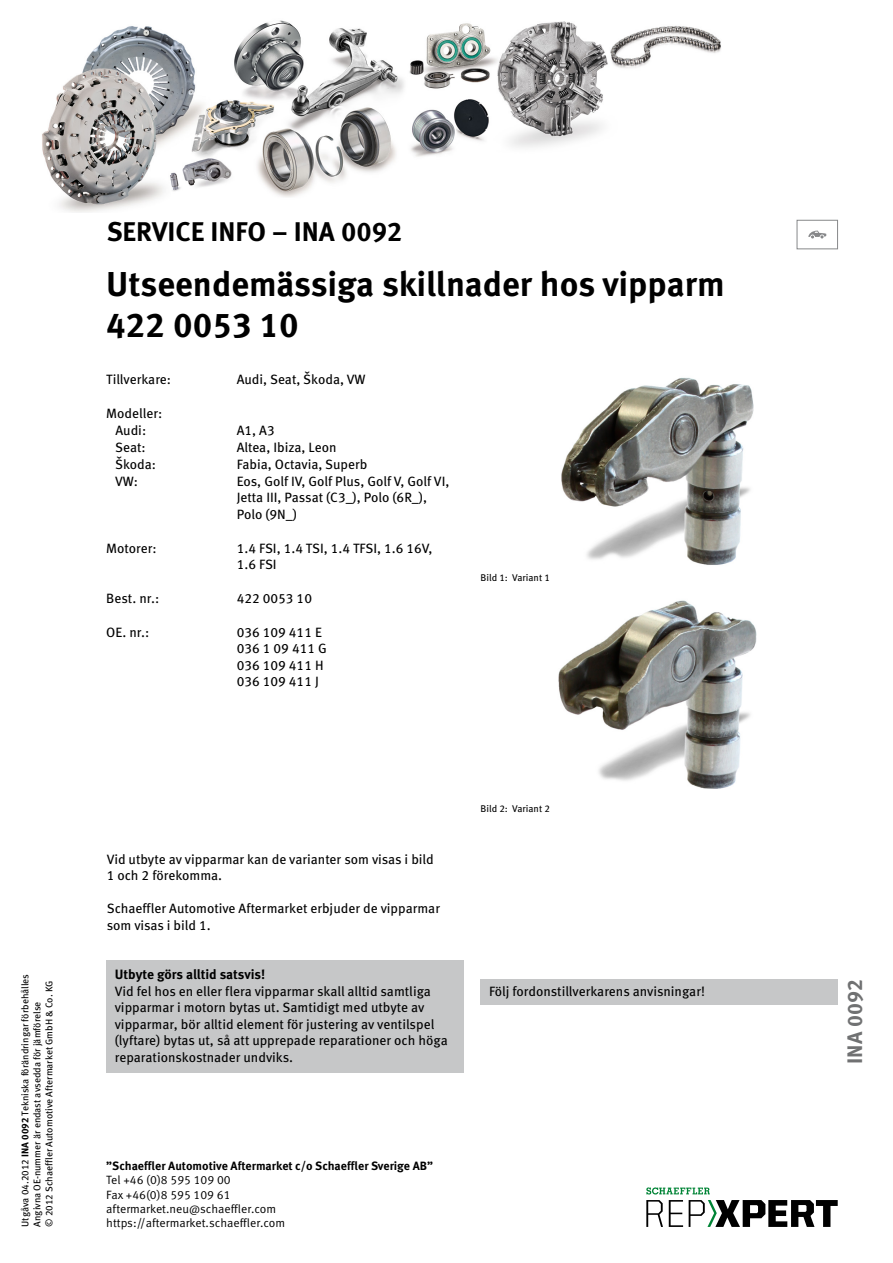
<style>
.page{position:relative;width:893px;height:1263px;background:#fff}
.page>*{position:absolute;margin:0;border:0;box-sizing:border-box;transform-origin:0 0}
.t1{font:700 34.5px/41.4px "Meta Pro";color:#000}
.t2{font:700 27px "Meta Pro";color:#000}
.t3{font:700 21px "Meta Pro";color:#707172}
.t4{font:13.5px/16.5px "Meta Pro";color:#000}
.t5{font:700 13.5px "Meta Pro";letter-spacing:-.01em;color:#000}
.t6{font:12px/14.4px "Meta Pro Norm";color:#000}
.t7{font:700 12px "Meta Pro";color:#000}
.t8{font:9.75px/12px "Meta Pro";color:#000}
.s1{font-weight:700}
</style>
<div class="page">
<img style="left:561px;top:377px;width:193px;height:188px">
<img style="left:558px;top:600px;width:199px;height:189px">
<div style="left:106px;top:960px;width:357px;height:113px;background:#c6c7c8"></div>
<div style="left:480px;top:980px;width:358px;height:25px;background:#c6c7c8"></div>
<div style="left:797px;top:220px;width:41px;height:29px;border:1px solid #87888a"></div>
<svg style="left:808px;top:231px;width:18px;height:7px"></svg>
<img style="left:42px;top:20px;width:679px;height:192px">
<svg style="left:646px;top:1200px;width:17px;height:27px"></svg>
<svg style="left:669px;top:1200px;width:14px;height:27px"></svg>
<svg style="left:689px;top:1200px;width:149px;height:27px"></svg>
<svg style="left:646px;top:1187px;width:64px;height:7px"></svg>
<p class="t8" style="left:19px;top:1227px;width:254px;rotate:-90deg">Utgåva 04.2012 <span class="s1">INA 0092</span> Tekniska förändringar förbehålles<br>Angivna OE-nummer är endast avsedda för jämförelse<br>© 2012 Schaeffler Automotive Aftermarket GmbH &amp; Co. KG</p>
<h2 class="t2" style="left:107px;top:210px;width:297px">SERVICE INFO – INA 0092</h2>
<h1 class="t1" style="left:106px;top:261px;width:620px">Utseendemässiga skillnader hos vipparm<br>422 0053 10</h1>
<p class="t4" style="left:106px;top:370px;width:66px">Tillverkare:</p>
<p class="t4" style="left:237px;top:370px;width:130px">Audi, Seat, Škoda, VW</p>
<p class="t4" style="left:106px;top:404px;width:58px;line-height:17px;text-align:center">Modeller:<br>Audi:</p>
<p class="t4" style="left:237px;top:421px;width:40px">A1, A3</p>
<p class="t4" style="left:115px;top:438px;width:32px">Seat:</p>
<p class="t4" style="left:237px;top:438px;width:101px">Altea, Ibiza, Leon</p>
<p class="t4" style="left:115px;top:455px;width:42px">Škoda:</p>
<p class="t4" style="left:237px;top:455px;width:132px">Fabia, Octavia, Superb</p>
<p class="t4" style="left:115px;top:472px;width:25px">VW:</p>
<p class="t4" style="left:237px;top:472px;width:214px">Eos, Golf IV, Golf Plus, Golf V, Golf VI,<br>Jetta III, Passat (C3_), Polo (6R_),<br>Polo (9N_)</p>
<p class="t4" style="left:106px;top:539px;width:52px">Motorer:</p>
<p class="t4" style="left:237px;top:539px;width:197px">1.4 FSI, 1.4 TSI, 1.4 TFSI, 1.6 16V,<br>1.6 FSI</p>
<p class="t4" style="left:106px;top:589px;width:55px">Best. nr.:</p>
<p class="t4" style="left:237px;top:589px;width:77px">422 0053 10</p>
<p class="t4" style="left:106px;top:623px;width:45px">OE. nr.:</p>
<p class="t4" style="left:237px;top:623px;width:92px">036 109 411 E<br>036 1 09 411 G<br>036 109 411 H<br>036 109 411 J</p>
<p class="t8" style="left:480px;top:571px;width:71px">Bild 1: Variant 1</p>
<p class="t4" style="left:107px;top:850px;width:329px">Vid utbyte av vipparmar kan de varianter som visas i bild<br>1 och 2 förekomma.</p>
<p class="t4" style="left:107px;top:899px;width:335px">Schaeffler Automotive Aftermarket erbjuder de vipparmar som visas i bild 1.</p>
<p class="t5" style="left:115px;top:964px;width:152px">Utbyte görs alltid satsvis!</p>
<p class="t4" style="left:115px;top:982px;width:334px">Vid fel hos en eller flera vipparmar skall alltid samtliga vipparmar i motorn bytas ut. Samtidigt med utbyte av vipparmar, bör alltid element för justering av ventilspel (lyftare) bytas ut, så att upprepade reparationer och höga reparationskostnader undviks.</p>
<p class="t8" style="left:480px;top:801px;width:71px">Bild 2: Variant 2</p>
<p class="t4" style="left:489px;top:982px;width:217px">Följ fordonstillverkarens anvisningar!</p>
<p class="t7" style="left:106px;top:1156px;width:328px">”Schaeffler Automotive Aftermarket c/o Schaeffler Sverige AB”</p>
<p class="t6" style="left:106px;top:1172px;width:180px">Tel +46 (0)8 595 109 00<br>Fax +46(0)8 595 109 61 aftermarket.neu@schaeffler.com https://aftermarket.schaeffler.com</p>
<h3 class="t3" style="left:838px;top:1064px;width:86px;rotate:-90deg">INA 0092</h3>
</div>
